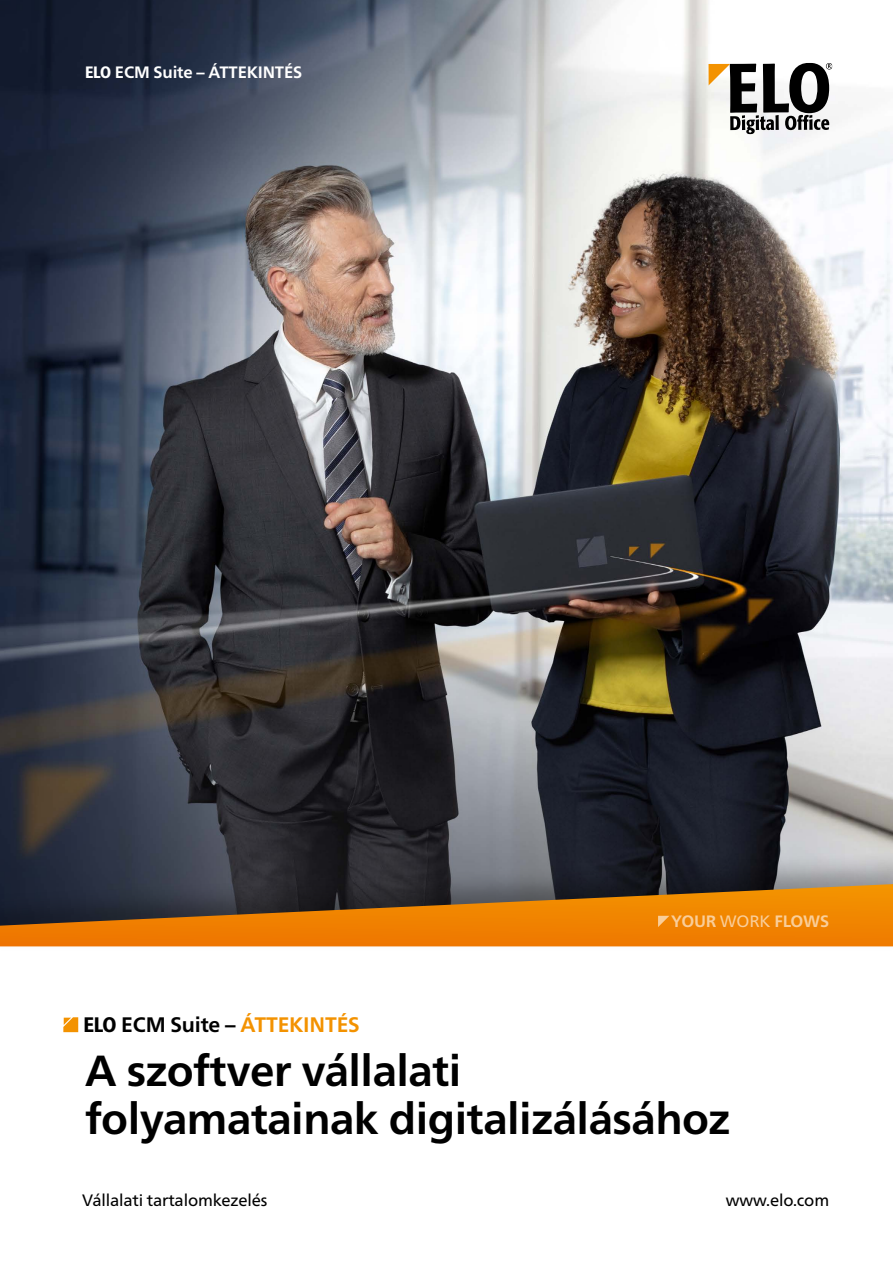
<style>
.page{position:relative;width:893px;height:1263px;background:#fff}
.page>*{position:absolute;margin:0;border:0;box-sizing:border-box;transform-origin:0 0}
.t1{font:700 43.5px/48px "Frutiger Neue LTW1 G";letter-spacing:-.01em;color:#000}
.t2{font:700 21px "Frutiger Neue LTW1 G";letter-spacing:-.01em;color:#f39200}
.t3{font:700 16.5px "Frutiger Neue LTW1 G";letter-spacing:-.01em;color:#fff}
.t4{font:16.5px "Frutiger Neue LTW1 G";letter-spacing:-.01em;color:#000}
.s1{font-weight:800;font-stretch:condensed}
.s2{font-weight:400}
.s3{font-weight:800;font-stretch:condensed;color:#000}
.s4{color:#000}
</style>
<div class="page">
<img style="left:0;top:0;width:893px;height:850px">
<svg style="left:708px;top:63px;width:124px;height:71px"></svg>
<div style="left:0;top:850px;width:893px;height:103px;background:#000;opacity:.3"></div>
<svg style="left:0;top:884px;width:893px;height:62px;background:#ae6513"></svg>
<svg style="left:658px;top:916px;width:11px;height:11px"></svg>
<svg style="left:63px;top:1017px;width:15px;height:15px"></svg>
<p class="t3" style="left:85px;top:62px;width:219px"><span class="s1">ELO</span> ECM Suite – ÁTTEKINTÉS</p>
<p class="t3" style="left:671px;top:912px;width:160px">YOUR <span class="s2">WORK</span> FLOWS</p>
<p class="t2" style="left:83px;top:1012px;width:278px"><span class="s3">ELO</span> <span class="s4">ECM Suite –</span> ÁTTEKINTÉS</p>
<p class="t1" style="left:85px;top:1047px;width:647px">A szoftver vállalati folyamatainak digitalizálásához</p>
<p class="t4" style="left:82px;top:1191px;width:187px">Vállalati tartalomkezelés</p>
<p class="t4" style="left:726px;top:1191px;width:105px">www.elo.com</p>
</div>
